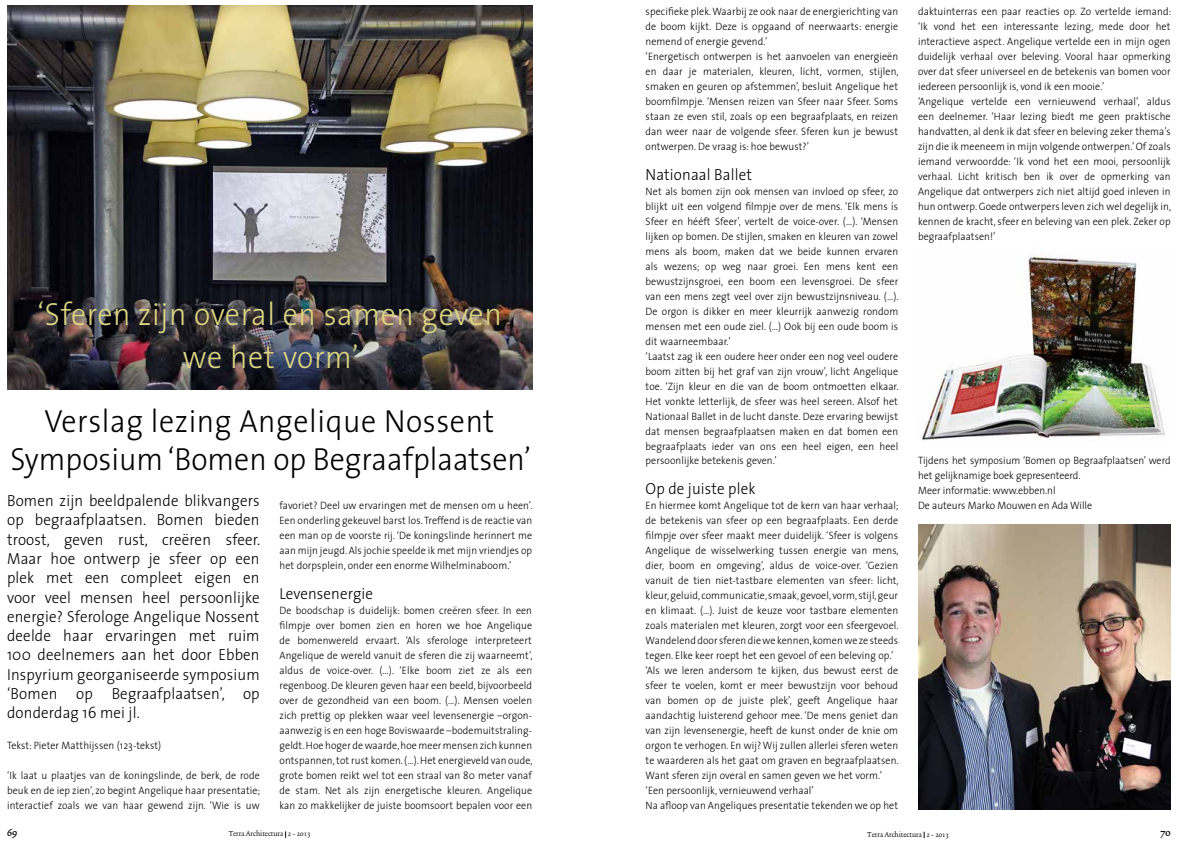
<style>
.page{position:relative;width:1191px;height:842px;background:#fff}
.page>*{position:absolute;margin:0;border:0;box-sizing:border-box;transform-origin:0 0}
.t1{font:300 32.1px/37.5px "The Sans";color:#000;text-align:center;scale:.94 1}
.t2{font:300 32.1px/42.8px "The Sans";letter-spacing:.02em;color:#dcd583;text-align:center;scale:.94 1}
.t3{font:300 16.1px/19.3px "The Sans";letter-spacing:.01em;color:#000;text-align:justify;scale:.94 1}
.t4{font:12.8px "Trinite No 2 Med Wid";color:#000;scale:.94 1}
.t5{font:300 10.7px/15px "The Sans";letter-spacing:.01em;color:#000;scale:.94 1}
.t6{font:8.6px "Trinite No 2 Rom Wid";color:#000;scale:.94 1}
</style>
<div class="page">
<img style="left:7px;top:5px;width:525px;height:385px">
<img style="left:922px;top:253px;width:243px;height:187px">
<img style="left:918px;top:524px;width:252px;height:285px">
<h1 class="t2" style="left:38px;top:292px;width:495px">‘Sferen zijn overal en samen geven we het vorm’</h1>
<h1 class="t1" style="left:11px;top:402px;width:555px">Verslag lezing Angelique Nossent<br>Symposium ‘Bomen op Begraafplaatsen’</h1>
<p class="t3" style="left:7px;top:491px;width:271px">Bomen zijn beeldpalende blikvangers op begraafplaatsen. Bomen bieden troost, geven rust, creëren sfeer.<br>Maar hoe ontwerp je sfeer op een plek met een compleet eigen en voor veel mensen heel persoonlijke energie? Sferologe Angelique Nossent deelde haar ervaringen met ruim 100 deelnemers aan het door Ebben Inspyrium georganiseerde symposium ‘Bomen op Begraafplaatsen’, op donderdag 16 mei jl.</p>
<p class="t5" style="left:7px;top:738px;width:165px">Tekst: Pieter Matthijssen (123-tekst)</p>
<p class="t5" style="left:7px;top:768px;width:271px;text-align:justify">‘Ik laat u plaatjes van de koningslinde, de berk, de rode beuk en de iep zien’, zo begint Angelique haar presentatie; interactief zoals we van haar gewend zijn. ‘Wie is uw</p>
<p class="t5" style="left:279px;top:498px;width:271px;text-align:justify">favoriet? Deel uw ervaringen met de mensen om u heen’.<br>Een onderling gekeuvel barst los. Treffend is de reactie van een man op de voorste rij. ‘De koningslinde herinnert me aan mijn jeugd. Als jochie speelde ik met mijn vriendjes op het dorpsplein, onder een enorme Wilhelminaboom.’</p>
<h2 class="t3" style="left:279px;top:584px;width:101px">Levensenergie</h2>
<p class="t5" style="left:279px;top:603px;width:271px;text-align:justify">De boodschap is duidelijk: bomen creëren sfeer. In een filmpje over bomen zien en horen we hoe Angelique de bomenwereld ervaart. ‘Als sferologe interpreteert Angelique de wereld vanuit de sferen die zij waarneemt’, aldus de voice-over. (…). ‘Elke boom ziet ze als een regenboog. De kleuren geven haar een beeld, bijvoorbeeld over de gezondheid van een boom. (…). Mensen voelen zich prettig op plekken waar veel levensenergie –orgon&shy;aanwezig is en een hoge Boviswaarde –bodemuitstraling&shy;geldt. Hoe hoger de waarde, hoe meer mensen zich kunnen ontspannen, tot rust komen. (…). Het energieveld van oude, grote bomen reikt wel tot een straal van 80 meter vanaf de stam. Net als zijn energetische kleuren. Angelique kan zo makkelijker de juiste boomsoort bepalen voor een</p>
<p class="t5" style="left:645px;top:4px;width:271px">specifieke plek. Waarbij ze ook naar de energierichting van de boom kijkt. Deze is opgaand of neerwaarts: energie nemend of energie gevend.’<br>‘Energetisch ontwerpen is het aanvoelen van energieën en daar je materialen, kleuren, licht, vormen, stijlen, smaken en geuren op afstemmen’, besluit Angelique het boomfilmpje. ‘Mensen reizen van Sfeer naar Sfeer. Soms staan ze even stil, zoals op een begraafplaats, en reizen dan weer naar de volgende sfeer. Sferen kun je bewust ontwerpen. De vraag is: hoe bewust?’</p>
<h2 class="t3" style="left:645px;top:164px;width:115px">Nationaal Ballet</h2>
<p class="t5" style="left:645px;top:183px;width:271px">Net als bomen zijn ook mensen van invloed op sfeer, zo blijkt uit een volgend filmpje over de mens. ‘Elk mens ís Sfeer en hééft Sfeer’, vertelt de voice-over. (…). ‘Mensen lijken op bomen. De stijlen, smaken en kleuren van zowel mens als boom, maken dat we beide kunnen ervaren als wezens; op weg naar groei. Een mens kent een bewustzijnsgroei, een boom een levensgroei. De sfeer van een mens zegt veel over zijn bewustzijnsniveau. (…).<br>De orgon is dikker en meer kleurrijk aanwezig rondom mensen met een oude ziel. (…) Ook bij een oude boom is dit waarneembaar.’<br>‘Laatst zag ik een oudere heer onder een nog veel oudere boom zitten bij het graf van zijn vrouw’, licht Angelique toe. ‘Zijn kleur en die van de boom ontmoetten elkaar.<br>Het vonkte letterlijk, de sfeer was heel sereen. Alsof het Nationaal Ballet in de lucht danste. Deze ervaring bewijst dat mensen begraafplaatsen maken en dat bomen een begraafplaats ieder van ons een heel eigen, een heel persoonlijke betekenis geven.’</p>
<h2 class="t3" style="left:645px;top:479px;width:118px">Op de juiste plek</h2>
<p class="t5" style="left:645px;top:498px;width:271px">En hiermee komt Angelique tot de kern van haar verhaal; de betekenis van sfeer op een begraafplaats. Een derde filmpje over sfeer maakt meer duidelijk. ‘Sfeer is volgens Angelique de wisselwerking tussen energie van mens, dier, boom en omgeving’, aldus de voice-over. ‘Gezien vanuit de tien niet-tastbare elementen van sfeer: licht, kleur, geluid, communicatie, smaak, gevoel, vorm, stijl, geur en klimaat. (…). Juist de keuze voor tastbare elementen zoals materialen met kleuren, zorgt voor een sfeergevoel.<br>Wandelend door sferen die we kennen, komen we ze steeds tegen. Elke keer roept het een gevoel of een beleving op.’ ‘Als we leren andersom te kijken, dus bewust eerst de sfeer te voelen, komt er meer bewustzijn voor behoud van bomen op de juiste plek’, geeft Angelique haar aandachtig luisterend gehoor mee. ‘De mens geniet dan van zijn levensenergie, heeft de kunst onder de knie om orgon te verhogen. En wij? Wij zullen allerlei sferen weten te waarderen als het gaat om graven en begraafplaatsen.<br>Want sferen zijn overal en samen geven we het vorm.’ ‘Een persoonlijk, vernieuwend verhaal’<br>Na afloop van Angeliques presentatie tekenden we op het</p>
<p class="t5" style="left:918px;top:4px;width:271px">daktuinterras een paar reacties op. Zo vertelde iemand: ‘Ik vond het een interessante lezing, mede door het interactieve aspect. Angelique vertelde een in mijn ogen duidelijk verhaal over beleving. Vooral haar opmerking over dat sfeer universeel en de betekenis van bomen voor iedereen persoonlijk is, vond ik een mooie.’<br>‘Angelique vertelde een vernieuwend verhaal’, aldus een deelnemer. ‘Haar lezing biedt me geen praktische handvatten, al denk ik dat sfeer en beleving zeker thema’s zijn die ik meeneem in mijn volgende ontwerpen.’ Of zoals iemand verwoordde: ‘Ik vond het een mooi, persoonlijk verhaal. Licht kritisch ben ik over de opmerking van Angelique dat ontwerpers zich niet altijd goed inleven in hun ontwerp. Goede ontwerpers leven zich wel degelijk in, kennen de kracht, sfeer en beleving van een plek. Zeker op begraafplaatsen!’</p>
<p class="t5" style="left:918px;top:453px;width:270px">Tijdens het symposium ‘Bomen op Begraafplaatsen’ werd het gelijknamige boek gepresenteerd.<br>Meer informatie: www.ebben.nl<br>De auteurs Marko Mouwen en Ada Wille</p>
<p class="t4" style="left:7px;top:827px;width:12px">69</p>
<p class="t6" style="left:229px;top:830px;width:88px">Terra Architectura 2 - 2013</p>
<p class="t6" style="left:867px;top:830px;width:88px">Terra Architectura 2 - 2013</p>
<p class="t4" style="left:1160px;top:827px;width:12px">70</p>
</div>
